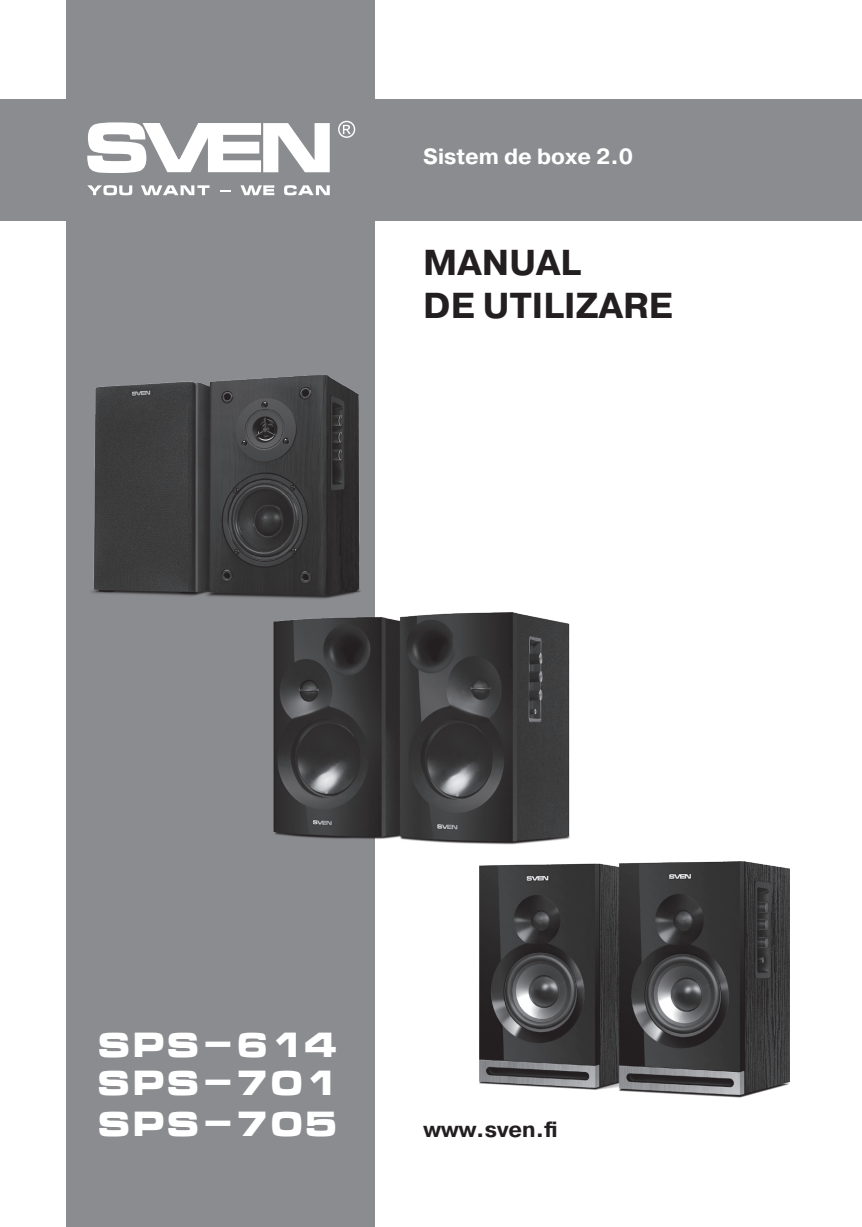
<style>
.page{position:relative;width:862px;height:1227px;background:#fff}
.page>*{position:absolute;margin:0;border:0;box-sizing:border-box;transform-origin:0 0}
.t1{font:700 36px/43.2px "Pragmatica";color:#231f20}
.t2{font:700 33.8px/40.6px "Micra";color:#fff}
.t3{font:700 22px "Pragmatica";color:#fff}
.t4{font:700 22px "Pragmatica";color:#231f20}
</style>
<div class="page">
<div style="left:66px;top:0;width:308px;height:1227px;background:#8a8c8f"></div>
<div style="left:0;top:100px;width:861px;height:121px;background:#8a8c8f"></div>
<svg style="left:87px;top:122px;width:242px;height:51px"></svg>
<svg style="left:338px;top:121px;width:17px;height:17px"></svg>
<svg style="left:87px;top:185px;width:45px;height:10px"></svg>
<svg style="left:141px;top:185px;width:68px;height:10px"></svg>
<svg style="left:220px;top:190px;width:11px;height:2px"></svg>
<svg style="left:240px;top:185px;width:34px;height:10px"></svg>
<svg style="left:284px;top:185px;width:45px;height:10px"></svg>
<img style="left:92px;top:375px;width:269px;height:224px">
<img style="left:479px;top:862px;width:310px;height:236px">
<img style="left:273px;top:613px;width:297px;height:232px">
<p class="t3" style="left:423px;top:143px;width:211px">Sistem de boxe 2.0</p>
<p class="t1" style="left:423px;top:242px;width:251px">MANUAL<br>DE UTILIZARE</p>
<p class="t2" style="left:97px;top:1024px;width:243px">SPS-614</p>
<p class="t2" style="left:97px;top:1062px;width:243px">SPS-701<br>SPS-705</p>
<p class="t4" style="left:423px;top:1115px;width:136px">www.sven.fi</p>
</div>
